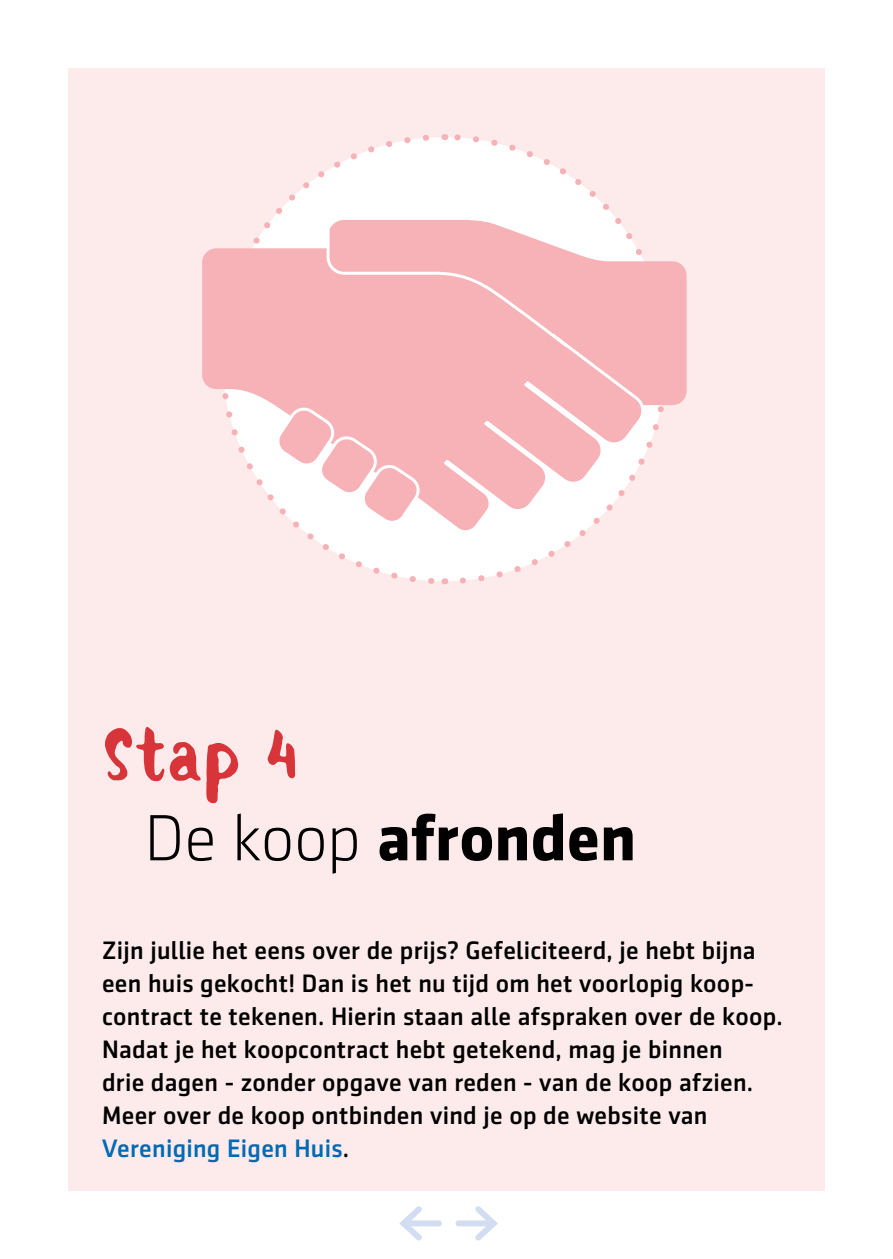
<style>
.page{position:relative;width:893px;height:1259px;background:#fff}
.page>*{position:absolute;margin:0;border:0;box-sizing:border-box;transform-origin:0 0}
.Stap{font:72px "Botanica Sans";color:#d8353a}
.Kop_1{font:700 66px "Sentico Sans DT";color:#000}
.Intro{font:500 25.5px/33px "Sentico Sans DT";letter-spacing:.01em;color:#000}
.s1{font-weight:300}
.s2{color:#0069b4}
</style>
<div class="page">
<div style="left:68px;top:68px;width:757px;height:1123px;background:#fdeaea"></div>
<svg style="left:456px;top:538px;width:119px;height:46px"></svg>
<svg style="left:447px;top:134px;width:163px;height:78px"></svg>
<svg style="left:272px;top:135px;width:160px;height:85px"></svg>
<svg style="left:307px;top:533px;width:134px;height:51px"></svg>
<svg style="left:202px;top:220px;width:485px;height:313px;fill:#f6b2b6"></svg>
<svg style="left:325px;top:212px;width:324px;height:326px;background:#f8c3c6"></svg>
<svg style="left:273px;top:405px;width:147px;height:122px;background:#f9d1d3"></svg>
<div style="left:458px;top:1220px;width:36px;height:6px;background:#d3ddf2"></div>
<svg style="left:470px;top:1206px;width:28px;height:35px"></svg>
<div style="left:404px;top:1220px;width:35px;height:6px;background:#d3ddf2"></div>
<svg style="left:399px;top:1206px;width:28px;height:35px"></svg>
<p class="Stap" style="left:102px;top:709px;width:198px">Stap 4</p>
<p class="Kop_1" style="left:145px;top:799px;width:493px"><span class="s1">De koop</span> afronden</p>
<p class="Intro" style="left:102px;top:934px;width:682px">Zijn jullie het eens over de prijs? Gefeliciteerd, je hebt bijna een huis gekocht! Dan is het nu tijd om het voorlopig koop&shy;contract te tekenen. Hierin staan alle afspraken over de koop.<br>Nadat je het koopcontract hebt getekend, mag je binnen<br>drie dagen - zonder opgave van reden - van de koop afzien.<br>Meer over de koop ontbinden vind je op de website van <span class="s2">Vereniging Eigen Huis</span>.</p>
</div>
